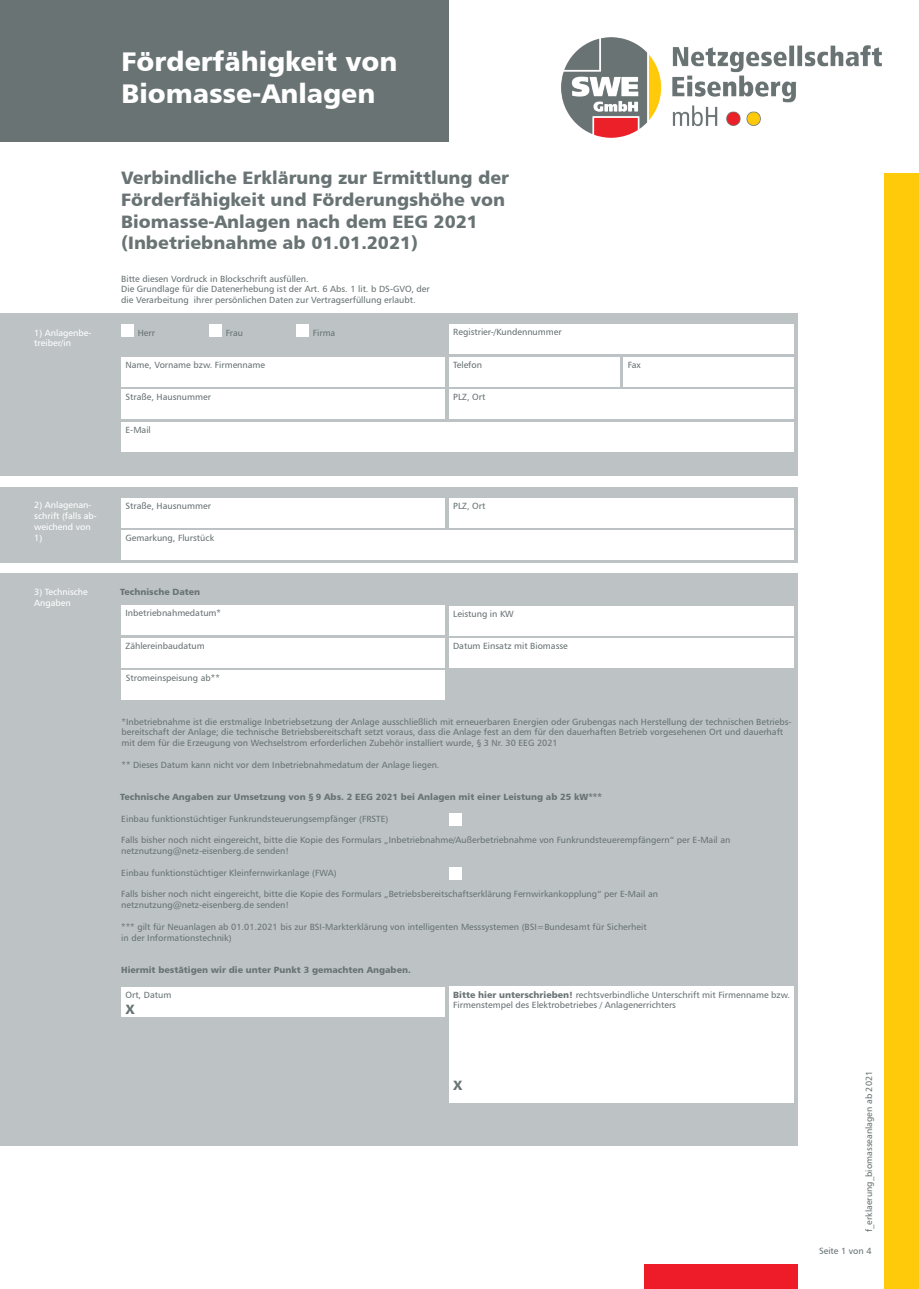
<style>
.page{position:relative;width:919px;height:1289px;background:#fff}
.page>*{position:absolute;margin:0;border:0;box-sizing:border-box;transform-origin:0 0}
.t1{font:27px/32.4px "Humanist 777 BT Black B";color:#fff}
.t2{font:18px/21.6px "Humanist 777 BT Black B";color:#697374}
.t3{font:13.5px "Humanist 777 BT Black B";color:#697374}
.t4{font:9px/10.8px "Humanist 777 BT Roman B";color:#697374}
.t5{font:9px "Humanist 777 BT Black B";color:#697374}
.t6{font:9px/10.8px "Humanist 777 BT Roman B";color:#fff}
.s1{font-family:"Humanist 777 BT Black B"}
</style>
<div class="page">
<img style="left:561px;top:37px;width:321px;height:101px">
<div style="left:0;top:0;width:449px;height:141px;background:#697374"></div>
<div style="left:644px;top:1264px;width:153px;height:24px;background:#ee1c28"></div>
<div style="left:884px;top:173px;width:34px;height:1115px;background:#feca0a"></div>
<div style="left:0;top:573px;width:797px;height:572px;background:#bdc3c5"></div>
<div style="left:0;top:314px;width:797px;height:162px;background:#bdc3c5"></div>
<div style="left:449px;top:324px;width:344px;height:30px;background:#fff"></div>
<div style="left:623px;top:357px;width:170px;height:30px;background:#fff"></div>
<div style="left:449px;top:357px;width:170px;height:30px;background:#fff"></div>
<div style="left:449px;top:389px;width:344px;height:30px;background:#fff"></div>
<div style="left:121px;top:389px;width:323px;height:30px;background:#fff"></div>
<div style="left:121px;top:357px;width:323px;height:30px;background:#fff"></div>
<div style="left:0;top:487px;width:797px;height:76px;background:#bdc3c5"></div>
<div style="left:449px;top:498px;width:344px;height:30px;background:#fff"></div>
<div style="left:121px;top:530px;width:672px;height:30px;background:#fff"></div>
<div style="left:121px;top:498px;width:323px;height:29px;background:#fff"></div>
<div style="left:449px;top:605px;width:344px;height:30px;background:#fff"></div>
<div style="left:121px;top:638px;width:323px;height:29px;background:#fff"></div>
<div style="left:121px;top:670px;width:324px;height:30px;background:#fff"></div>
<div style="left:121px;top:605px;width:323px;height:30px;background:#fff"></div>
<div style="left:121px;top:986px;width:323px;height:30px;background:#fff"></div>
<div style="left:449px;top:986px;width:344px;height:116px;background:#fff"></div>
<div style="left:121px;top:324px;width:13px;height:13px;background:#fff"></div>
<div style="left:209px;top:324px;width:13px;height:13px;background:#fff"></div>
<div style="left:296px;top:324px;width:13px;height:13px;background:#fff"></div>
<div style="left:121px;top:422px;width:672px;height:30px;background:#fff"></div>
<div style="left:449px;top:638px;width:344px;height:29px;background:#fff"></div>
<div style="left:449px;top:813px;width:12px;height:12px;background:#fff"></div>
<div style="left:449px;top:867px;width:12px;height:12px;background:#fff"></div>
<h1 class="t1" style="left:121px;top:48px;width:277px">Förderfähigkeit von<br>Biomasse-Anlagen</h1>
<h2 class="t2" style="left:121px;top:169px;width:389px">Verbindliche Erklärung zur Ermittlung der Förderfähigkeit und Förderungshöhe von Biomasse-Anlagen nach dem EEG 2021 (Inbetriebnahme ab 01.01.2021)</h2>
<p class="t4" style="left:121px;top:274px;width:310px">Bitte diesen Vordruck in Blockschrift ausfüllen.<br>Die Grundlage für die Datenerhebung ist der Art. 6 Abs. 1 lit. b DS-GVO, der die Verarbeitung ihrer persönlichen Daten zur Vertragserfüllung erlaubt.</p>
<p class="t6" style="left:34px;top:328px;width:59px">1) Anlagenbe-</p>
<p class="t4" style="left:453px;top:328px;width:110px">Registrier-/Kundennummer</p>
<p class="t6" style="left:34px;top:338px;width:38px">treiber/in</p>
<p class="t4" style="left:453px;top:360px;width:30px">Telefon</p>
<p class="t4" style="left:627px;top:360px;width:15px">Fax</p>
<p class="t4" style="left:125px;top:392px;width:87px">Straße, Hausnummer</p>
<p class="t4" style="left:453px;top:392px;width:34px">PLZ, Ort</p>
<p class="t4" style="left:138px;top:328px;width:19px">Herr</p>
<p class="t4" style="left:226px;top:328px;width:19px">Frau</p>
<p class="t4" style="left:313px;top:328px;width:24px">Firma</p>
<p class="t4" style="left:125px;top:360px;width:141px">Name, Vorname bzw. Firmenname</p>
<p class="t4" style="left:125px;top:425px;width:27px">E-Mail</p>
<p class="t6" style="left:34px;top:500px;width:59px">2) Anlagenan-</p>
<p class="t4" style="left:125px;top:501px;width:87px">Straße, Hausnummer</p>
<p class="t6" style="left:34px;top:511px;width:64px">schrift (falls ab&shy;weichend von<br>1)</p>
<p class="t4" style="left:125px;top:533px;width:90px">Gemarkung, Flurstück</p>
<p class="t6" style="left:34px;top:587px;width:55px">3) Technische<br>Angaben</p>
<p class="t5" style="left:120px;top:588px;width:82px">Technische Daten</p>
<p class="t4" style="left:125px;top:608px;width:97px">Inbetriebnahmedatum*</p>
<p class="t4" style="left:125px;top:641px;width:81px">Zählereinbaudatum</p>
<p class="t4" style="left:126px;top:673px;width:96px">Stromeinspeisung ab**</p>
<p class="t4" style="left:453px;top:501px;width:34px">PLZ, Ort</p>
<p class="t4" style="left:453px;top:609px;width:62px">Leistung in KW</p>
<p class="t4" style="left:453px;top:641px;width:116px">Datum Einsatz mit Biomasse</p>
<p class="t4" style="left:121px;top:716px;width:671px">*Inbetriebnahme ist die erstmalige Inbetriebsetzung der Anlage ausschließlich mit erneuerbaren Energien oder Grubengas nach Herstellung der technischen Betriebs&shy;bereitschaft der Anlage; die technische Betriebsbereitschaft setzt voraus, dass die Anlage fest an dem für den dauerhaften Betrieb vorgesehenen Ort und dauerhaft mit dem für die Erzeugung von Wechselstrom erforderlichen Zubehör installiert wurde, § 3 Nr. 30 EEG 2021</p>
<p class="t4" style="left:121px;top:760px;width:319px">** Dieses Datum kann nicht vor dem Inbetriebnahmedatum der Anlage liegen.</p>
<p class="t5" style="left:120px;top:793px;width:483px">Technische Angaben zur Umsetzung von § 9 Abs. 2 EEG 2021 bei Anlagen mit einer Leistung ab 25 kW***</p>
<p class="t4" style="left:121px;top:814px;width:269px">Einbau funktionstüchtiger Funkrundsteuerungsempfänger (FRSTE)</p>
<p class="t4" style="left:121px;top:835px;width:610px">Falls bisher noch nicht eingereicht, bitte die Kopie des Formulars „Inbetriebnahme/Außerbetriebnahme von Funkrundsteuerempfängern“ per E-Mail an netznutzung@netz-eisenberg.de senden!</p>
<p class="t4" style="left:121px;top:868px;width:217px">Einbau funktionstüchtiger Kleinfernwirkanlage (FWA)</p>
<p class="t4" style="left:121px;top:889px;width:538px">Falls bisher noch nicht eingereicht, bitte die Kopie des Formulars „Betriebsbereitschaftserklärung Fernwirkankopplung“ per E-Mail an netznutzung@netz-eisenberg.de senden!</p>
<p class="t4" style="left:121px;top:922px;width:527px">*** gilt für Neuanlagen ab 01.01.2021 bis zur BSI-Markterklärung von intelligenten Messsystemen (BSI=Bundesamt für Sicherheit in der Informationstechnik)</p>
<p class="t5" style="left:121px;top:966px;width:291px">Hiermit bestätigen wir die unter Punkt 3 gemachten Angaben.</p>
<p class="t4" style="left:125px;top:989px;width:47px">Ort, Datum</p>
<h3 class="t3" style="left:125px;top:1003px;width:11px">X</h3>
<p class="t4" style="left:453px;top:989px;width:338px"><span class="s1">Bitte hier unterschrieben!</span> rechtsverbindliche Unterschrift mit Firmenname bzw.<br>Firmenstempel des Elektrobetriebes / Anlagenerrichters</p>
<h3 class="t3" style="left:453px;top:1079px;width:11px">X</h3>
<p class="t4" style="left:864px;top:1232px;width:163px;rotate:-90deg">f_erklaerung_biomasseanlagen ab 2021</p>
<p class="t4" style="left:819px;top:1246px;width:54px">Seite 1 von 4</p>
</div>
